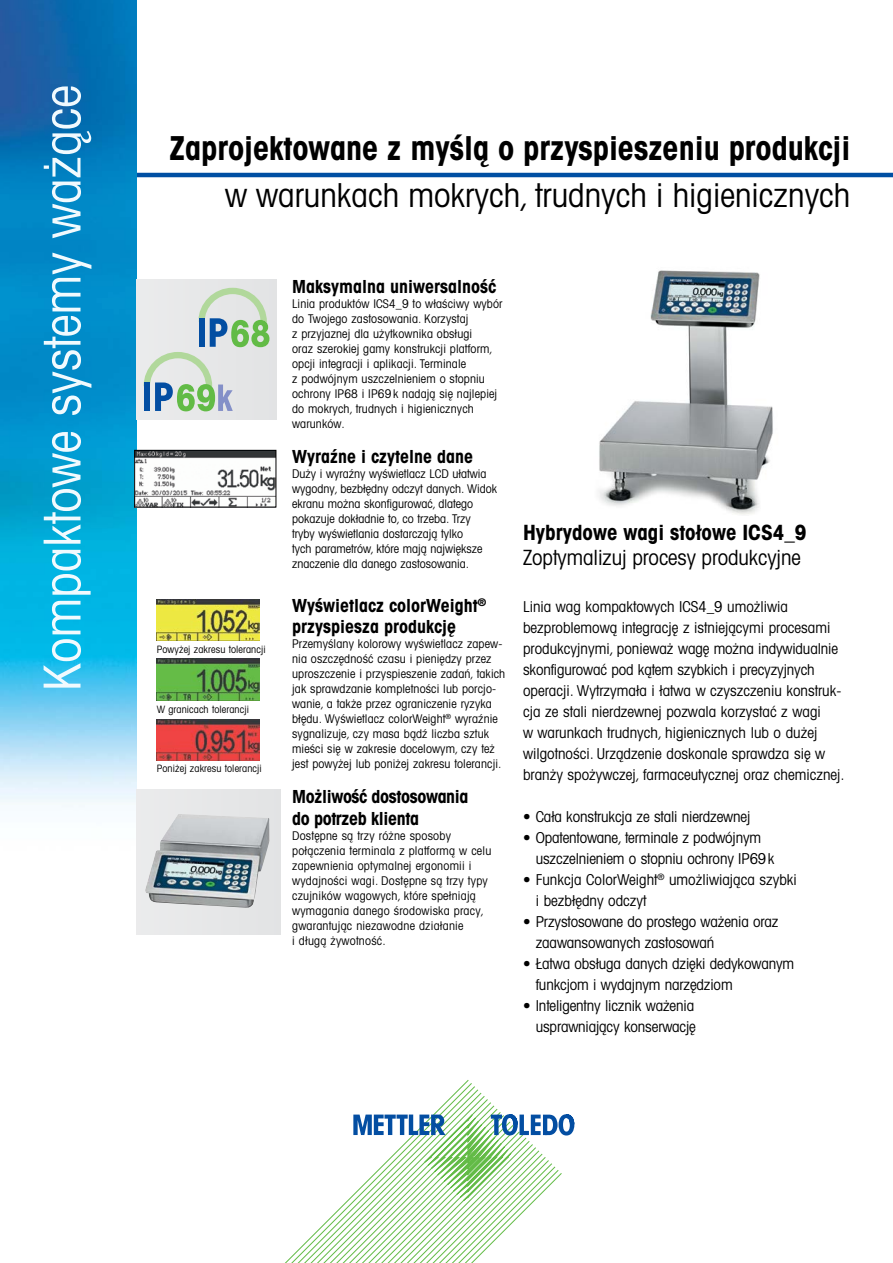
<style>
.page{position:relative;width:893px;height:1263px;background:#fff}
.page>*{position:absolute;margin:0;border:0;box-sizing:border-box;transform-origin:0 0}
.t1{font:51px "Avant Gardefor MT Bk";color:#f1fafe}
.t2{font:33px "Avant Gardefor MT Bd";color:#000}
.t3{font:33px "Avant Gardefor MT Bk";color:#000}
.t4{font:21px "Avant Gardefor MT Bk";letter-spacing:-.005em;color:#000}
.t5{font:21px "Avant Gardefor MT Bd";color:#000}
.t6{font:18px/21.6px "Avant Gardefor MT Bd";color:#000}
.t7{font:18px/21.6px "Avant Gardefor MT Bd";letter-spacing:-.02em;color:#000}
.t8{font:15px/21px "Avant Gardefor MT Bk";color:#000}
.t9{font:12px/15px "Avant Gardefor MT Bk";letter-spacing:.01em;color:#000}
.t10{font:10.2px "Avant Gardefor MT Bk";letter-spacing:.01em;color:#000}
</style>
<div class="page">
<img style="left:599px;top:270px;width:174px;height:245px">
<hr style="left:111px;top:173px;width:782px;height:4px;background:#004fa3">
<img style="left:0;top:0;width:136px;height:807px">
<svg style="left:285px;top:1080px;width:250px;height:183px"></svg>
<svg style="left:353px;top:1114px;width:221px;height:87px"></svg>
<div style="left:136px;top:790px;width:145px;height:145px;background:#e6e7e8"></div>
<div style="left:136px;top:280px;width:140px;height:140px;background:#e7e7e8"></div>
<svg style="left:144px;top:288px;width:125px;height:123px"></svg>
<img style="left:136px;top:452px;width:138px;height:53px">
<div style="left:134px;top:450px;width:142px;height:57px;border:1px solid #000"></div>
<img style="left:156px;top:659px;width:103px;height:41px">
<img style="left:145px;top:814px;width:125px;height:94px">
<img style="left:156px;top:719px;width:103px;height:41px">
<img style="left:156px;top:599px;width:103px;height:41px">
<h1 class="t1" style="left:31px;top:691px;width:608px;rotate:-90deg">Kompaktowe systemy ważące</h1>
<h2 class="t2" style="left:169px;top:127px;width:683px">Zaprojektowane z myślą o przyspieszeniu produkcji</h2>
<h2 class="t3" style="left:225px;top:175px;width:627px">w warunkach mokrych, trudnych i higienicznych</h2>
<p class="t10" style="left:157px;top:643px;width:110px">Powyżej zakresu tolerancji</p>
<p class="t10" style="left:157px;top:703px;width:94px">W granicach tolerancji</p>
<p class="t10" style="left:157px;top:762px;width:107px">Poniżej zakresu tolerancji</p>
<h3 class="t6" style="left:292px;top:275px;width:205px">Maksymalna uniwersalność</h3>
<p class="t9" style="left:292px;top:296px;width:212px">Linia produktów ICS4_9 to właściwy wybór do Twojego zastosowania. Korzystaj<br>z przyjaznej dla użytkownika obsługi<br>oraz szerokiej gamy konstrukcji platform, opcji integracji i aplikacji. Terminale<br>z podwójnym uszczelnieniem o stopniu ochrony IP68 i IP69 k nadają się najlepiej do mokrych, trudnych i higienicznych warunków.</p>
<h3 class="t6" style="left:292px;top:445px;width:182px">Wyraźne i czytelne dane</h3>
<p class="t9" style="left:292px;top:466px;width:206px">Duży i wyraźny wyświetlacz LCD ułatwia wygodny, bezbłędny odczyt danych. Widok ekranu można skonfigurować, dlatego pokazuje dokładnie to, co trzeba. Trzy<br>tryby wyświetlania dostarczają tylko<br>tych parametrów, które mają największe znaczenie dla danego zastosowania.</p>
<h3 class="t6" style="left:292px;top:594px;width:196px">Wyświetlacz colorWeight<sup>® </sup>przyspiesza produkcję</h3>
<p class="t9" style="left:292px;top:636px;width:215px">Przemyślany kolorowy wyświetlacz zapew&shy;nia oszczędność czasu i pieniędzy przez uproszczenie i przyspieszenie zadań, takich jak sprawdzanie kompletności lub porcjo&shy;wanie, a także przez ograniczenie ryzyka błędu. Wyświetlacz colorWeight<sup>®</sup> wyraźnie sygnalizuje, czy masa bądź liczba sztuk mieści się w zakresie docelowym, czy też jest powyżej lub poniżej zakresu tolerancji.</p>
<h3 class="t7" style="left:292px;top:785px;width:178px">Możliwość dostosowania do potrzeb klienta</h3>
<p class="t9" style="left:292px;top:827px;width:201px">Dostępne są trzy różne sposoby połączenia terminala z platformą w celu zapewnienia optymalnej ergonomii i wydajności wagi. Dostępne są trzy typy czujników wagowych, które spełniają wymagania danego środowiska pracy, gwarantując niezawodne działanie<br>i długą żywotność.</p>
<h3 class="t5" style="left:523px;top:519px;width:285px">Hybrydowe wagi stołowe ICS4_9</h3>
<h3 class="t4" style="left:523px;top:545px;width:279px">Zoptymalizuj procesy produkcyjne</h3>
<p class="t8" style="left:523px;top:595px;width:323px">Linia wag kompaktowych ICS4_9 umożliwia bezproblemową integrację z istniejącymi procesami produkcyjnymi, ponieważ wagę można indywidualnie skonfigurować pod kątem szybkich i precyzyjnych operacji. Wytrzymała i łatwa w czyszczeniu konstruk&shy;cja ze stali nierdzewnej pozwala korzystać z wagi<br>w warunkach trudnych, higienicznych lub o dużej wilgotności. Urządzenie doskonale sprawdza się w branży spożywczej, farmaceutycznej oraz chemicznej.</p>
<p class="t8" style="left:523px;top:805px;width:229px">• Cała konstrukcja ze stali nierdzewnej</p>
<p class="t8" style="left:536px;top:826px;width:240px;text-indent:-13px">• Opatentowane, terminale z podwójnym uszczelnieniem o stopniu ochrony IP69k</p>
<p class="t8" style="left:536px;top:868px;width:263px;text-indent:-13px">• Funkcja ColorWeight<sup>®</sup> umożliwiająca szybki i bezbłędny odczyt</p>
<p class="t8" style="left:536px;top:910px;width:244px;text-indent:-13px">• Przystosowane do prostego ważenia oraz zaawansowanych zastosowań</p>
<p class="t8" style="left:536px;top:952px;width:260px;text-indent:-13px">• Łatwa obsługa danych dzięki dedykowanym funkcjom i wydajnym narzędziom</p>
<p class="t8" style="left:523px;top:994px;width:174px;text-align:right">• Inteligentny licznik ważenia usprawniający konserwację</p>
</div>
